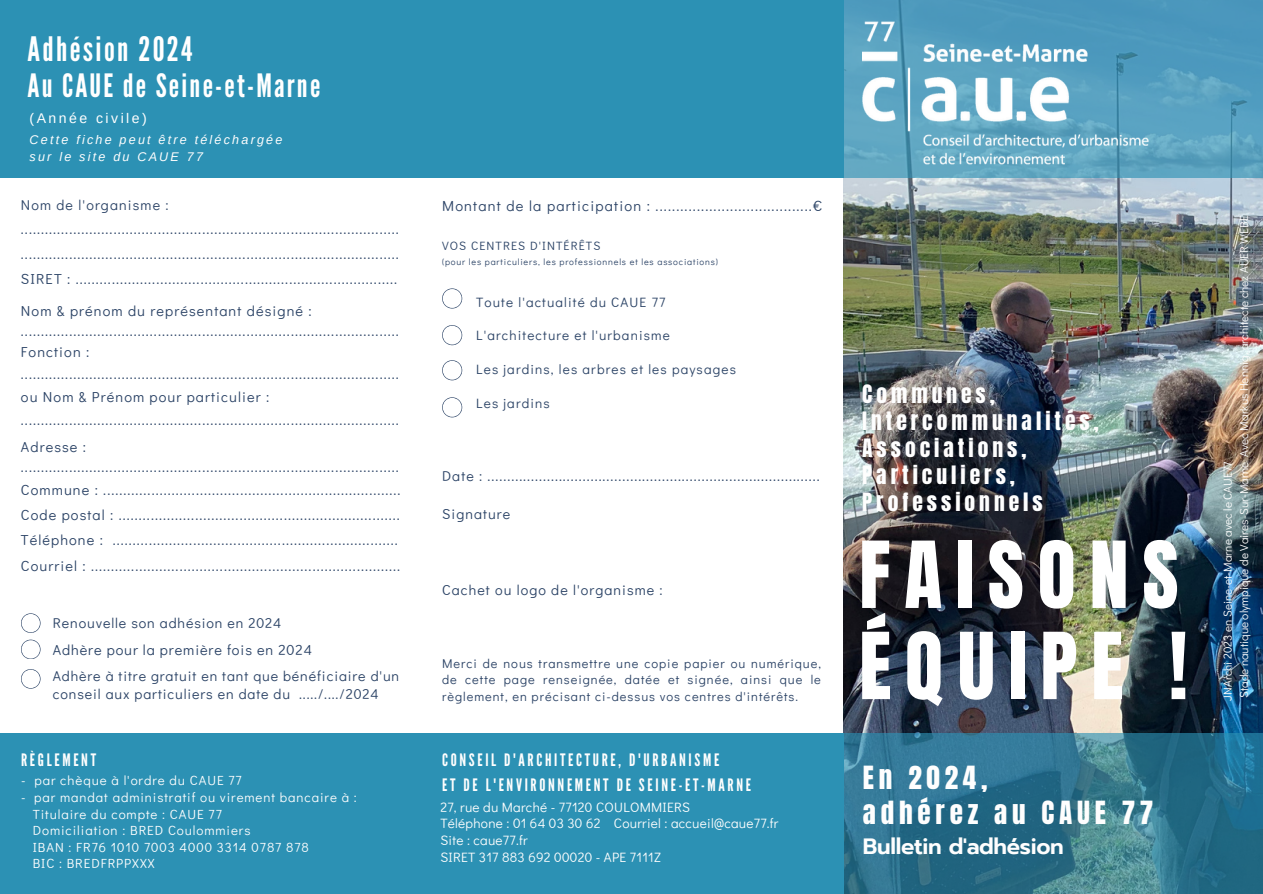
<style>
.page{position:relative;width:1263px;height:894px;background:#fff}
.page>*{position:absolute;margin:0;border:0;box-sizing:border-box;transform-origin:0 0}
.t1{font:78.45px/91.1px "Anton";letter-spacing:.175em;color:#fff}
.t2{font:33.6px "League Gothic";letter-spacing:.07em;color:#fff}
.t3{font:32.1px "League Gothic";letter-spacing:.07em;color:#fff}
.t4{font:27.15px "Anton";letter-spacing:.175em;color:#fefefe}
.t5{font:600 22.05px "Prompt";letter-spacing:-.015em;color:#fefefe}
.t6{font:21.45px/27px "Anton";letter-spacing:.185em;color:#fefefe}
.t7{font:17.1px "League Gothic";letter-spacing:.155em;color:#fefefe}
.t8{font:14.55px "Didact Gothic";letter-spacing:.08em;color:#2a4265}
.t9{font:14.4px/21.6px "Didact Gothic";letter-spacing:.075em;color:#2a4265}
.t10{font:14.25px "Didact Gothic";letter-spacing:.075em;color:#2a4265}
.t11{font:14.1px/18px "Didact Gothic";letter-spacing:.065em;color:#2a4265}
.t12{font:14.1px "Arimo";letter-spacing:.175em;color:#fff}
.t13{font:13.5px "Didact Gothic";letter-spacing:.02em;color:#fefefe}
.t14{font:13.5px "Didact Gothic";letter-spacing:.085em;color:#2a4265}
.t15{font:13.2px "Didact Gothic";letter-spacing:.07em;color:#fefefe}
.t16{font:12.75px/17px "Didact Gothic";letter-spacing:.075em;color:#2a4265;text-align:justify}
.t17{font:italic 12.6px/16.8px "Arimo";letter-spacing:.175em;color:#fefefe}
.t18{font:12px "Didact Gothic";letter-spacing:.09em;color:#2a4265}
.t19{font:11.55px "Didact Gothic";color:#fff}
.t20{font:9px "Didact Gothic";letter-spacing:.09em;color:#2a4265}
</style>
<div class="page">
<img style="left:843px;top:178px;width:420px;height:555px">
<div style="left:0;top:0;width:843px;height:178px;background:#2c91b4"></div>
<div style="left:0;top:733px;width:843px;height:160px;background:#2c91b4"></div>
<svg style="left:843px;top:0;width:420px;height:178px;background:#549ebf"></svg>
<img style="left:863px;top:19px;width:287px;height:148px">
<svg style="left:843px;top:733px;width:420px;height:160px;background:#2f738d"></svg>
<svg style="left:21px;top:613px;width:20px;height:19px"></svg>
<svg style="left:21px;top:639px;width:20px;height:20px"></svg>
<svg style="left:21px;top:669px;width:20px;height:19px"></svg>
<svg style="left:442px;top:288px;width:20px;height:20px"></svg>
<svg style="left:442px;top:325px;width:20px;height:20px"></svg>
<svg style="left:442px;top:360px;width:20px;height:20px"></svg>
<svg style="left:442px;top:397px;width:20px;height:20px"></svg>
<p class="t2" style="left:28px;top:29px;width:167px">Adhésion 2024</p>
<p class="t3" style="left:28px;top:67px;width:294px">Au CAUE de Seine-et-Marne</p>
<p class="t12" style="left:30px;top:110px;width:119px">(Année civile)</p>
<p class="t17" style="left:30px;top:131px;width:254px">Cette fiche peut être téléchargée sur le site du CAUE 77</p>
<p class="t10" style="left:21px;top:195px;width:149px">Nom de l'organisme :</p>
<p class="t9" style="left:21px;top:217px;width:379px">..............................................................................................</p>
<p class="t9" style="left:21px;top:242px;width:379px">..............................................................................................</p>
<p class="t9" style="left:21px;top:268px;width:378px">SIRET : ................................................................................</p>
<p class="t9" style="left:21px;top:299px;width:292px">Nom &amp; prénom du représentant désigné :</p>
<p class="t9" style="left:21px;top:319px;width:379px">..............................................................................................</p>
<p class="t9" style="left:21px;top:340px;width:379px">Fonction : ..............................................................................................</p>
<p class="t9" style="left:21px;top:386px;width:250px">ou Nom &amp; Prénom pour particulier :</p>
<p class="t9" style="left:21px;top:409px;width:379px">..............................................................................................</p>
<p class="t9" style="left:21px;top:436px;width:67px">Adresse :</p>
<p class="t9" style="left:21px;top:456px;width:379px">..............................................................................................</p>
<p class="t9" style="left:21px;top:478px;width:381px">Commune : ..........................................................................</p>
<p class="t9" style="left:21px;top:503px;width:380px">Code postal : ......................................................................</p>
<p class="t9" style="left:21px;top:529px;width:378px">Téléphone : .......................................................................</p>
<p class="t9" style="left:21px;top:554px;width:381px">Courriel : .............................................................................</p>
<p class="t11" style="left:53px;top:613px;width:230px">Renouvelle son adhésion en 2024</p>
<p class="t9" style="left:53px;top:638px;width:261px">Adhère pour la première fois en 2024</p>
<p class="t11" style="left:53px;top:666px;width:348px">Adhère à titre gratuit en tant que bénéficiaire d'un conseil aux particuliers en date du ...../..../2024</p>
<p class="t7" style="left:21px;top:750px;width:76px">RÈGLEMENT</p>
<p class="t15" style="left:21px;top:770px;width:222px">- par chèque à l'ordre du CAUE 77</p>
<p class="t15" style="left:21px;top:788px;width:337px">- par mandat administratif ou virement bancaire à :</p>
<p class="t15" style="left:33px;top:804px;width:191px">Titulaire du compte : CAUE 77</p>
<p class="t15" style="left:33px;top:821px;width:219px">Domiciliation : BRED Coulommiers</p>
<p class="t15" style="left:33px;top:837px;width:278px">IBAN : FR76 1010 7003 4000 3314 0787 878</p>
<p class="t15" style="left:33px;top:854px;width:123px">BIC : BREDFRPPXXX</p>
<p class="t8" style="left:442px;top:195px;width:382px">Montant de la participation : ......................................€</p>
<p class="t18" style="left:442px;top:238px;width:160px">VOS CENTRES D'INTÉRÊTS</p>
<p class="t20" style="left:442px;top:255px;width:277px">(pour les particuliers, les professionnels et les associations)</p>
<p class="t14" style="left:476px;top:292px;width:191px">Toute l'actualité du CAUE 77</p>
<p class="t14" style="left:476px;top:326px;width:195px">L'architecture et l'urbanisme</p>
<p class="t14" style="left:476px;top:360px;width:261px">Les jardins, les arbres et les paysages</p>
<p class="t14" style="left:476px;top:393px;width:75px">Les jardins</p>
<p class="t10" style="left:442px;top:465px;width:379px">Date : ....................................................................................</p>
<p class="t10" style="left:442px;top:504px;width:70px">Signature</p>
<p class="t10" style="left:442px;top:580px;width:222px">Cachet ou logo de l'organisme :</p>
<p class="t16" style="left:442px;top:653px;width:380px">Merci de nous transmettre une copie papier ou numérique, de cette page renseignée, datée et signée, ainsi que le règlement, en précisant ci-dessus vos centres d'intérêts.</p>
<p class="t7" style="left:442px;top:750px;width:279px">CONSEIL D'ARCHITECTURE, D'URBANISME</p>
<p class="t7" style="left:442px;top:774px;width:310px">ET DE L'ENVIRONNEMENT DE SEINE-ET-MARNE</p>
<p class="t13" style="left:440px;top:797px;width:251px">27, rue du Marché - 77120 COULOMMIERS</p>
<p class="t13" style="left:440px;top:814px;width:340px">Téléphone : 01 64 03 30 62 Courriel : accueil@caue77.fr</p>
<p class="t13" style="left:440px;top:831px;width:89px">Site : caue77.fr</p>
<p class="t13" style="left:440px;top:847px;width:222px">SIRET 317 883 692 00020 - APE 7111Z</p>
<p class="t6" style="left:862px;top:380px;width:238px">Communes,<br>Intercommunalités,</p>
<p class="t6" style="left:862px;top:434px;width:166px">Associations,</p>
<p class="t6" style="left:862px;top:461px;width:154px">Particuliers,</p>
<p class="t6" style="left:862px;top:488px;width:182px">Professionnels</p>
<p class="t1" style="left:859px;top:530px;width:330px">FAISONS<br>ÉQUIPE !</p>
<p class="t4" style="left:863px;top:758px;width:126px">En 2024,</p>
<p class="t4" style="left:863px;top:792px;width:292px">adhérez au CAUE 77</p>
<p class="t5" style="left:863px;top:830px;width:202px">Bulletin d'adhésion</p>
<p class="t19" style="left:1236px;top:697px;width:484px;rotate:-90deg">Stade nautique olympique de Vaires-Sur-Marne Avec Markus Hennig, architecte chez AUER WEBE</p>
<p class="t19" style="left:1220px;top:700px;width:240px;rotate:-90deg">JNArchi 2023 en Seine-et-Marne avec le CAUE77</p>
</div>
